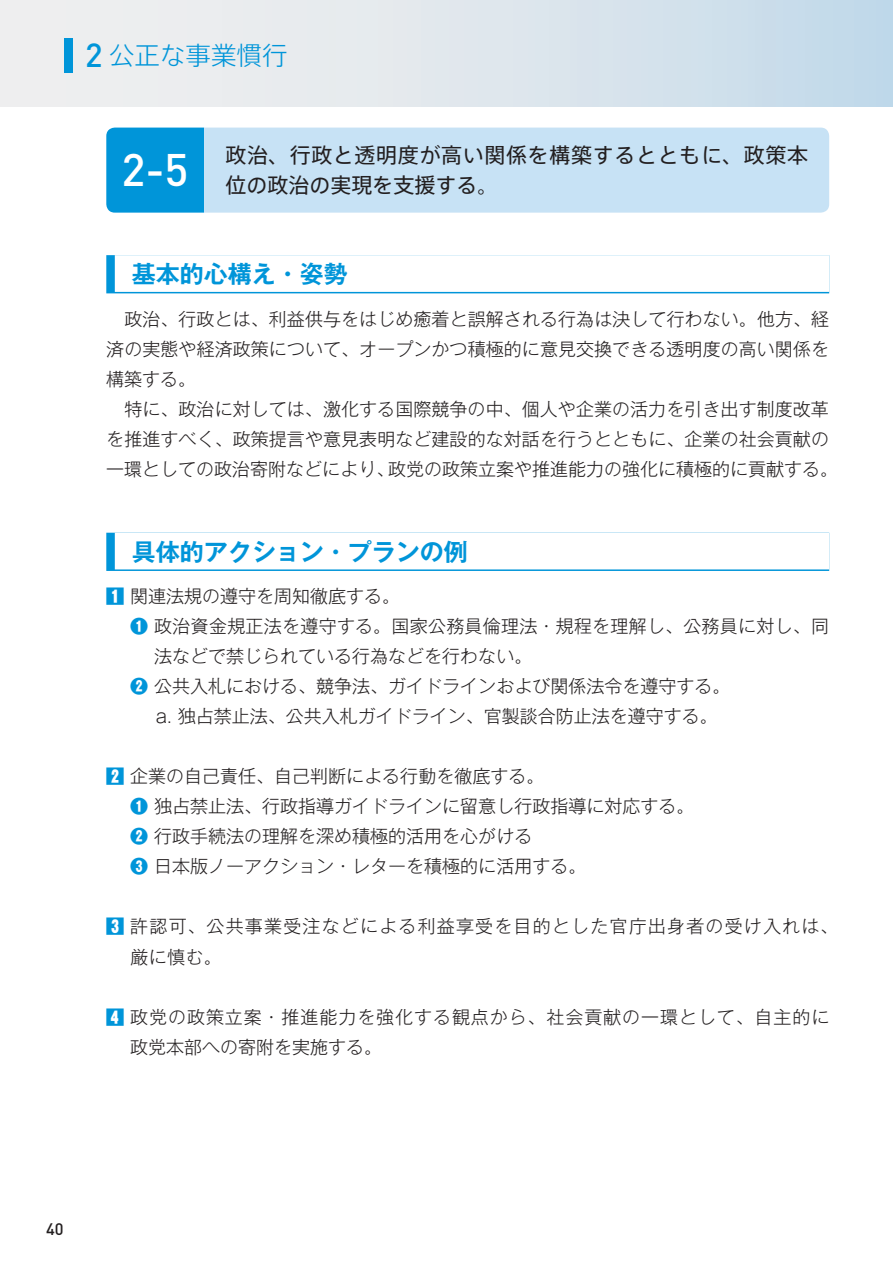
<style>
.page{position:relative;width:893px;height:1263px;background:#fff}
.page>*{position:absolute;margin:0;border:0;box-sizing:border-box;transform-origin:0 0}
.t1{font:500 45px "DINOT";color:#fff}
.t2{font:300 25.5px "Axis Std";color:#0095d9}
.t3{font:700 24px "Gothic MB101 Pr 6 De";color:#0095d9}
.t4{font:21px/30px "Axis Std";letter-spacing:.03em;color:#231f20}
.t5{font:300 18px/30px "Gothic MB101 Pr 6";letter-spacing:.005em;color:#231f20}
.t6{font:300 18px/30px "Gothic MB101 Pr 6";letter-spacing:.05em;color:#231f20}
.t7{font:300 18px/30px "Gothic MB101 Pr 6";letter-spacing:.065em;color:#231f20}
.t8{font:500 16.5px "DINOT";color:#231f20}
.s1{font-family:"DINOT";font-weight:500;font-size:33px}
.s2{font-weight:900;color:#0095d9}
.s3{font-weight:800;color:#0095d9}
</style>
<div class="page">
<div style="left:0;top:0;width:893px;height:106px;background:linear-gradient(to right,#f5f1f0,#c6dbea)"></div>
<div style="left:64px;top:38px;width:8px;height:34px;background:#0095d9"></div>
<div style="left:106px;top:128px;width:98px;height:85px;background:#0095d9"></div>
<div style="left:204px;top:128px;width:625px;height:85px;background:#c7e2f5"></div>
<div style="left:106px;top:255px;width:723px;height:38px;background:#0095d9"></div>
<div style="left:115px;top:255px;width:714px;height:37px;background:#fff"></div>
<svg style="left:106px;top:533px;width:723px;height:38px;background:#35abe0"></svg>
<div style="left:115px;top:533px;width:714px;height:36px;background:#fff"></div>
<h2 class="t2" style="left:85px;top:37px;width:204px"><span class="s1">2</span> 公正な事業慣行</h2>
<h1 class="t1" style="left:121px;top:141px;width:69px">2-5</h1>
<p class="t4" style="left:225px;top:139px;width:584px">政治、行政と透明度が高い関係を構築するとともに、政策本位の政治の実現を支援する。</p>
<h3 class="t3" style="left:132px;top:254px;width:217px">基本的心構え・姿勢</h3>
<p class="t5" style="left:106px;top:302px;width:733px">　政治、行政とは、利益供与をはじめ癒着と誤解される行為は決して行わない。他方、経済の実態や経済政策について、オープンかつ積極的に意見交換できる透明度の高い関係を構築する。<br>　特に、政治に対しては、激化する国際競争の中、個人や企業の活力を引き出す制度改革を推進すべく、政策提言や意見表明など建設的な対話を行うとともに、企業の社会貢献の一環としての政治寄附などにより、政党の政策立案や推進能力の強化に積極的に貢献する。</p>
<h3 class="t3" style="left:132px;top:532px;width:337px">具体的アクション・プランの例</h3>
<p class="t5" style="left:106px;top:580px;width:295px"><span class="s2">1</span> 関連法規の遵守を周知徹底する。</p>
<p class="t5" style="left:130px;top:610px;width:700px"><span class="s3">❶</span> 政治資金規正法を遵守する。国家公務員倫理法・規程を理解し、公務員に対し、同</p>
<p class="t5" style="left:154px;top:640px;width:379px">法などで禁じられている行為などを行わない。</p>
<p class="t5" style="left:130px;top:670px;width:601px"><span class="s3">❷</span> 公共入札における、競争法、ガイドラインおよび関係法令を遵守する。</p>
<p class="t5" style="left:156px;top:700px;width:563px">a. 独占禁止法、公共入札ガイドライン、官製談合防止法を遵守する。</p>
<p class="t5" style="left:130px;top:760px;width:565px;text-indent:-24px"><span class="s2">2</span> 企業の自己責任、自己判断による行動を徹底する。<br><span class="s3">❶</span> 独占禁止法、行政指導ガイドラインに留意し行政指導に対応する。<br><span class="s3">❷</span> 行政手続法の理解を深め積極的活用を心がける<br><span class="s3">❸</span> 日本版ノーアクション・レターを積極的に活用する。</p>
<p class="t7" style="left:130px;top:910px;width:709px;text-indent:-24px"><span class="s2">3</span> 許認可、公共事業受注などによる利益享受を目的とした官庁出身者の受け入れは、厳に慎む。</p>
<p class="t6" style="left:130px;top:1000px;width:701px;text-indent:-24px"><span class="s2">4</span> 政党の政策立案・推進能力を強化する観点から、社会貢献の一環として、自主的に政党本部への寄附を実施する。</p>
<p class="t8" style="left:46px;top:1218px;width:19px">40</p>
</div>
